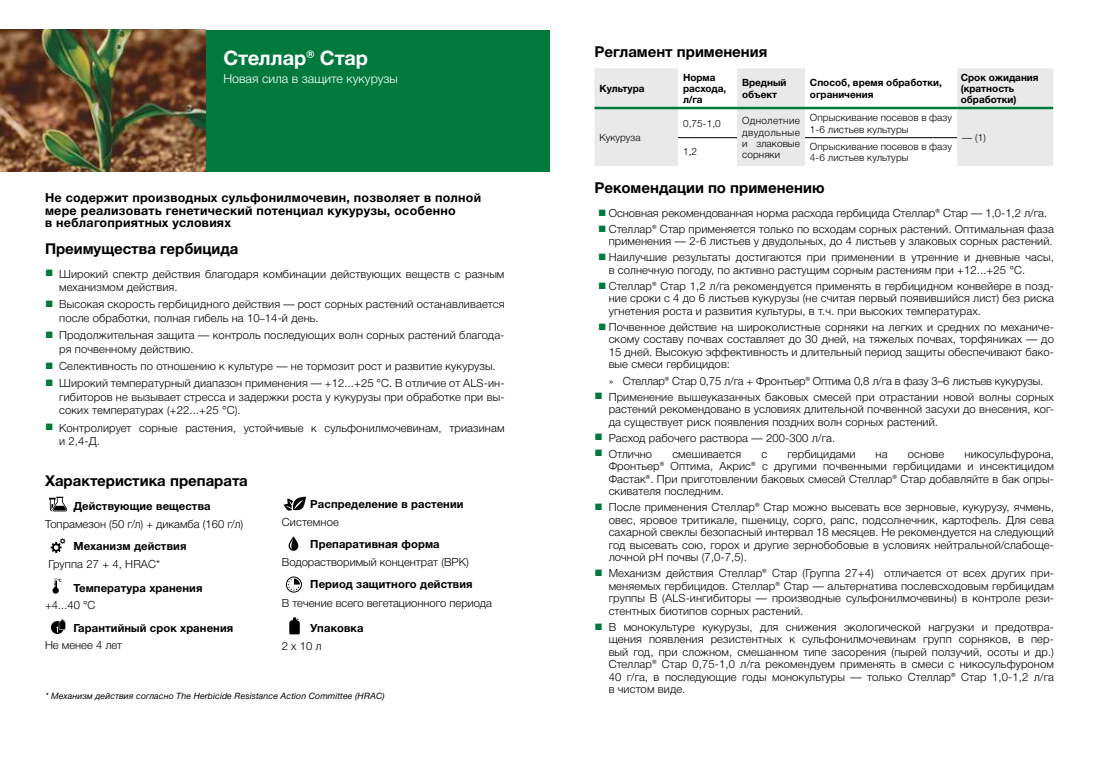
<style>
.page{position:relative;width:1099px;height:762px;background:#fff}
.page>*{position:absolute;margin:0;border:0;box-sizing:border-box;transform-origin:0 0}
.t1{font:700 20px "Helvetica Neue Cyr";color:#fff}
.t2{font:700 15px "Helvetica Neue Cyr";color:#000}
.t3{font:700 12.5px/12.5px "Helvetica Neue Cyr";letter-spacing:.02em;color:#000}
.t4{font:300 12.5px "Helvetica Neue Cyr";color:#fff}
.t5{font:300 11.25px/12.5px "Helvetica Neue Cyr";letter-spacing:.01em;color:#000;text-align:justify}
.t6{font:700 11.25px "Helvetica Neue Cyr";letter-spacing:.01em;color:#000}
.t7{font:300 11.25px "Helvetica Neue Cyr";letter-spacing:-.01em;color:#000}
.t8{font:300 10px/11.2px "Helvetica Neue Cyr";letter-spacing:.01em;color:#000}
.t9{font:700 10px/11.2px "Helvetica Neue Cyr";color:#000}
.t10{font:italic 8.75px "Helvetica Neue Cyr";letter-spacing:.01em;color:#000}
.s1{font-family:"Arial";font-weight:400;font-size:13.75px;color:#00793d}
.s2{font-size:10px}
.s3{font-weight:400}
</style>
<div class="page">
<div style="left:205px;top:30px;width:344px;height:141px;background:#00793d"></div>
<img style="left:0;top:30px;width:205px;height:141px">
<svg style="left:286px;top:576px;width:16px;height:16px"></svg>
<svg style="left:51px;top:621px;width:13px;height:13px"></svg>
<svg style="left:54px;top:619px;width:12px;height:13px"></svg>
<svg style="left:289px;top:617px;width:11px;height:17px"></svg>
<svg style="left:49px;top:497px;width:18px;height:14px"></svg>
<svg style="left:52px;top:579px;width:9px;height:15px"></svg>
<svg style="left:288px;top:536px;width:10px;height:15px"></svg>
<svg style="left:283px;top:496px;width:23px;height:15px"></svg>
<svg style="left:51px;top:538px;width:14px;height:15px"></svg>
<svg style="left:594px;top:68px;width:459px;height:98px;fill:#e9e9e9"></svg>
<hr style="left:594px;top:107px;width:84px;height:2px;background:#00793d">
<hr style="left:678px;top:107px;width:59px;height:2px;background:#00793d">
<hr style="left:737px;top:107px;width:68px;height:2px;background:#00793d">
<hr style="left:805px;top:107px;width:152px;height:2px;background:#00793d">
<hr style="left:957px;top:107px;width:96px;height:2px;background:#00793d">
<hr style="left:678px;top:137px;width:59px;height:1px;background:#000">
<hr style="left:805px;top:137px;width:152px;height:1px;background:#000">
<h1 class="t1" style="left:223px;top:47px;width:146px">Стеллар® Стар</h1>
<p class="t4" style="left:223px;top:71px;width:176px">Новая сила в защите кукурузы</p>
<p class="t3" style="left:45px;top:191px;width:438px">Не содержит производных сульфонилмочевин, позволяет в полной мере реализовать генетический потенциал кукурузы, особенно<br>в неблагоприятных условиях</p>
<h2 class="t2" style="left:45px;top:241px;width:195px">Преимущества гербицида</h2>
<p class="t5" style="left:59px;top:267px;width:447px;line-height:13.5px;text-indent:-14px"><span class="s1">■</span> Широкий спектр действия благодаря комбинации действующих веществ с разным механизмом действия.</p>
<p class="t5" style="left:59px;top:298px;width:447px;line-height:13.5px;text-indent:-14px"><span class="s1">■</span> Высокая скорость гербицидного действия — рост сорных растений останавливается после обработки, полная гибель на 10<span class="s2">–</span>14-й день.</p>
<p class="t5" style="left:59px;top:329px;width:447px;line-height:13.5px;text-indent:-14px"><span class="s1">■</span> Продолжительная защита — контроль последующих волн сорных растений благода&shy;ря почвенному действию.</p>
<p class="t5" style="left:45px;top:360px;width:452px"><span class="s1">■</span> Селективность по отношению к культуре — не тормозит рост и развитие кукурузы.</p>
<p class="t5" style="left:59px;top:377px;width:447px;line-height:13.5px;text-indent:-14px"><span class="s1">■</span> Широкий температурный диапазон применения — +12...+25 °C. В отличие от ALS-ин&shy;гибиторов не вызывает стресса и задержки роста у кукурузы при обработке при вы&shy;соких температурах (+22...+25 °C).</p>
<p class="t5" style="left:59px;top:421px;width:447px;line-height:13.5px;text-indent:-14px"><span class="s1">■</span> Контролирует сорные растения, устойчивые к сульфонилмочевинам, триазинам и 2,4-Д.</p>
<h2 class="t2" style="left:45px;top:472px;width:204px">Характеристика препарата</h2>
<p class="t6" style="left:73px;top:499px;width:139px">Действующие вещества</p>
<p class="t5" style="left:45px;top:517px;width:200px">Топрамезон (50 г/л) + дикамба (160 г/л)</p>
<p class="t6" style="left:310px;top:498px;width:155px">Распределение в растении</p>
<p class="t5" style="left:282px;top:515px;width:58px">Системное</p>
<p class="t6" style="left:73px;top:539px;width:115px">Механизм действия</p>
<p class="t6" style="left:310px;top:537px;width:131px">Препаративная форма</p>
<p class="t5" style="left:49px;top:558px;width:113px">Группа 27 + 4, HRAC*</p>
<p class="t5" style="left:282px;top:556px;width:188px">Водорастворимый концентрат (ВРК)</p>
<p class="t6" style="left:73px;top:582px;width:131px">Температура хранения</p>
<p class="t5" style="left:45px;top:599px;width:52px">+4...40 °C</p>
<p class="t6" style="left:310px;top:578px;width:164px">Период защитного действия</p>
<p class="t5" style="left:282px;top:597px;width:212px">В течение всего вегетационного периода</p>
<p class="t6" style="left:73px;top:622px;width:161px">Гарантийный срок хранения</p>
<p class="t5" style="left:45px;top:639px;width:79px">Не менее 4 лет</p>
<p class="t6" style="left:310px;top:621px;width:55px">Упаковка</p>
<p class="t5" style="left:282px;top:639px;width:41px">2 х 10 л</p>
<p class="t10" style="left:45px;top:691px;width:341px">* Механизм действия согласно The Herbicide Resistance Action Committee (HRAC)</p>
<h2 class="t2" style="left:594px;top:44px;width:174px">Регламент применения</h2>
<p class="t9" style="left:599px;top:83px;width:46px">Культура</p>
<p class="t9" style="left:683px;top:71px;width:45px">Норма расхода, л/га</p>
<p class="t9" style="left:742px;top:76px;width:46px;line-height:12px">Вредный объект</p>
<p class="t9" style="left:810px;top:76px;width:133px;line-height:12px">Способ, время обработки, ограничения</p>
<p class="t9" style="left:960px;top:71px;width:79px">Срок ожидания (кратность обработки)</p>
<p class="t8" style="left:599px;top:132px;width:43px">Кукуруза</p>
<p class="t8" style="left:683px;top:118px;width:39px">0,75-1,0</p>
<p class="t8" style="left:742px;top:115px;width:59px;text-align:justify">Однолетние двудольные и злаковые сорняки</p>
<p class="t8" style="left:810px;top:112px;width:144px">Опрыскивание посевов в фазу<br>1-6 листьев культуры</p>
<p class="t8" style="left:962px;top:132px;width:25px">— (1)</p>
<p class="t8" style="left:683px;top:146px;width:16px">1,2</p>
<p class="t8" style="left:810px;top:141px;width:144px">Опрыскивание посевов в фазу<br>4-6 листьев культуры</p>
<h2 class="t2" style="left:594px;top:179px;width:231px">Рекомендации по применению</h2>
<p class="t5" style="left:598px;top:207px;width:450px"><span class="s1">■</span> Основная рекомендованная норма расхода гербицида Стеллар<span class="s3">®</span> Стар — 1,0-1,2 л/га.</p>
<p class="t5" style="left:598px;top:223px;width:457px;text-align:right"><span class="s1">■</span> Стеллар<span class="s3">®</span> Стар применяется только по всходам сорных растений. Оптимальная фаза применения — 2-6 листьев у двудольных, до 4 листьев у злаковых сорных растений.</p>
<p class="t5" style="left:608px;top:251px;width:447px;text-indent:-11px"><span class="s1">■</span> Наилучшие результаты достигаются при применении в утренние и дневные часы, в солнечную погоду, по активно растущим сорным растениям при +12...+25 °С.</p>
<p class="t5" style="left:608px;top:280px;width:447px;text-indent:-11px"><span class="s1">■</span> Стеллар<span class="s3">®</span> Стар 1,2 л/га рекомендуется применять в гербицидном конвейере в позд&shy;ние сроки с 4 до 6 листьев кукурузы (не считая первый появившийся лист) без риска угнетения роста и развития культуры, в т.ч. при высоких температурах.</p>
<p class="t5" style="left:608px;top:321px;width:447px;text-indent:-11px"><span class="s1">■</span> Почвенное действие на широколистные сорняки на легких и средних по механиче&shy;скому составу почвах составляет до 30 дней, на тяжелых почвах, торфяниках — до 15 дней. Высокую эффективность и длительный период защиты обеспечивают бако&shy;вые смеси гербицидов:</p>
<p class="t7" style="left:608px;top:374px;width:436px">» Стеллар<span class="s3">®</span> Стар 0,75 л/га + Фронтьер<span class="s3">®</span> Оптима 0,8 л/га в фазу 3–6 листьев кукурузы.</p>
<p class="t5" style="left:608px;top:390px;width:447px;text-indent:-14px"><span class="s1">■</span> Применение вышеуказанных баковых смесей при отрастании новой волны сорных растений рекомендовано в условиях длительной почвенной засухи до внесения, ког&shy;да существует риск появления поздних волн сорных растений.</p>
<p class="t5" style="left:594px;top:431px;width:242px"><span class="s1">■</span> Расход рабочего раствора — 200-300 л/га.</p>
<p class="t5" style="left:594px;top:447px;width:59px"><span class="s1">■</span> Отлично</p>
<p class="t5" style="left:672px;top:447px;width:71px">смешивается</p>
<p class="t5" style="left:761px;top:447px;width:7px">с</p>
<p class="t5" style="left:787px;top:447px;width:69px">гербицидами</p>
<p class="t5" style="left:875px;top:447px;width:13px">на</p>
<p class="t5" style="left:907px;top:447px;width:38px">основе</p>
<p class="t5" style="left:608px;top:447px;width:447px;text-indent:356px">никосульфурона, Фронтьер<span class="s3">®</span> Оптима, Акрис<span class="s3">®</span> с другими почвенными гербицидами и инсектицидом Фастак<span class="s3">®</span>. При приготовлении баковых смесей Стеллар<span class="s3">®</span> Стар добавляйте в бак опры&shy;скивателя последним.</p>
<p class="t5" style="left:608px;top:501px;width:447px;text-indent:-14px"><span class="s1">■</span> После применения Стеллар<span class="s3">®</span> Стар можно высевать все зерновые, кукурузу, ячмень, овес, яровое тритикале, пшеницу, сорго, рапс, подсолнечник, картофель. Для сева сахарной свеклы безопасный интервал 18 месяцев. Не рекомендуется на следующий год высевать сою, горох и другие зернобобовые в условиях нейтральной/слабоще&shy;лочной рH почвы (7,0-7,5).</p>
<p class="t5" style="left:608px;top:567px;width:447px;text-indent:-14px"><span class="s1">■</span> Механизм действия Стеллар<span class="s3">®</span> Стар (Группа 27+4) отличается от всех других при&shy;меняемых гербицидов. Стеллар<span class="s3">®</span> Стар — альтернатива послевсходовым гербицидам группы B (ALS-ингибиторы — производные сульфонилмочевины) в контроле рези&shy;стентных биотипов сорных растений.</p>
<p class="t5" style="left:608px;top:621px;width:447px;text-indent:-14px"><span class="s1">■</span> В монокультуре кукурузы, для снижения экологической нагрузки и предотвра&shy;щения появления резистентных к сульфонилмочевинам групп сорняков, в пер&shy;вый год, при сложном, смешанном типе засорения (пырей ползучий, осоты и др.)<br>Стеллар<span class="s3">®</span> Стар 0,75-1,0 л/га рекомендуем применять в смеси с никосульфуроном 40 г/га, в последующие годы монокультуры — только Стеллар<span class="s3">®</span> Стар 1,0-1,2 л/га в чистом виде.</p>
</div>
